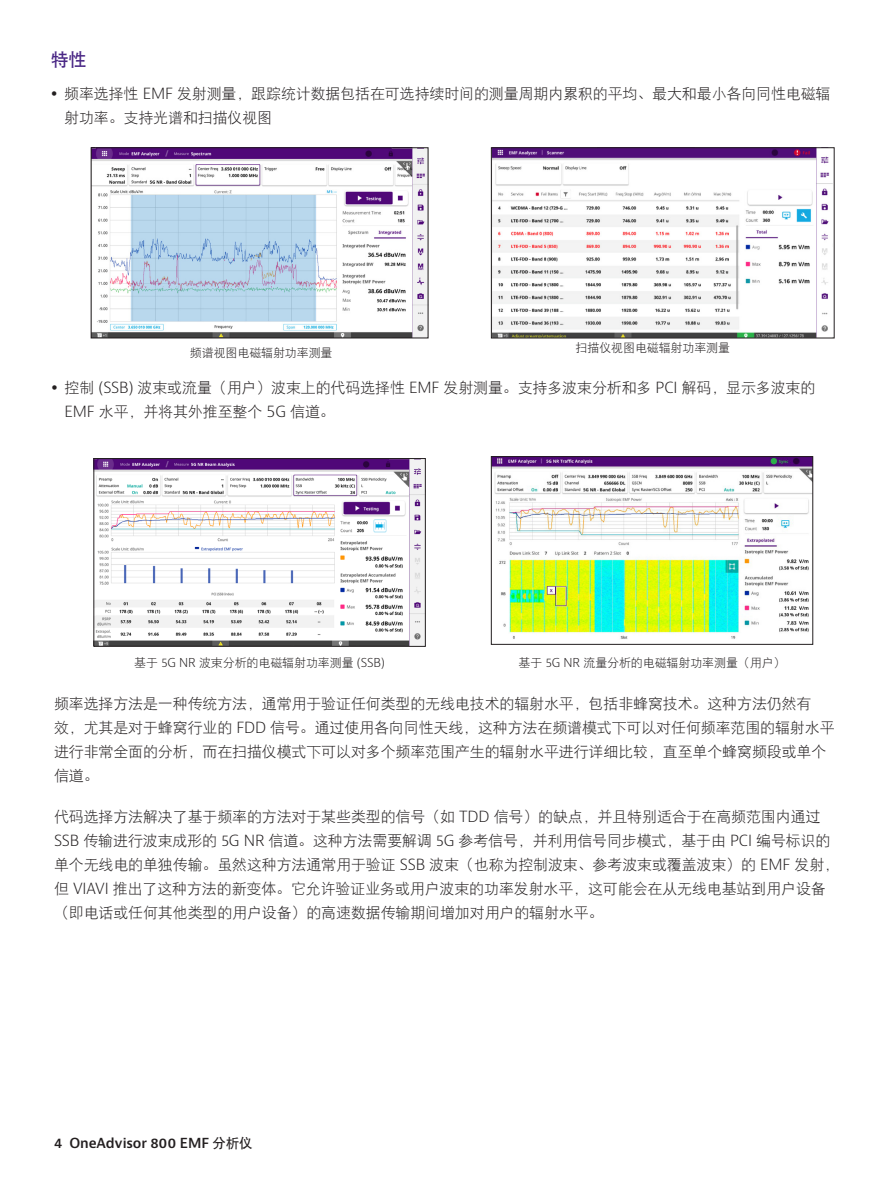
<style>
.page{position:relative;width:893px;height:1191px;background:#fff}
.page>*{position:absolute;margin:0;border:0;box-sizing:border-box;transform-origin:0 0}
.H2_Heading_Purple_12_16{font:18px "DFP Hei W7";color:#4a2785}
.P_10_16{font:15px/24px "DFP Hei W3";letter-spacing:-.01em;color:#231f20}
.t1{font:600 13.5px "Bernino Sans";letter-spacing:-.01em;color:#231f20}
.P_10_16-2{font:12px "DFP Hei W3";letter-spacing:-.01em;color:#231f20}
.s1{font-family:"Bernino Sans";font-weight:300}
.s2{font-family:"DFP Hei W7";font-weight:400}
</style>
<div class="page">
<img style="left:96px;top:460px;width:327px;height:184px">
<div style="left:94px;top:458px;width:331px;height:188px;border:1px solid #231f20"></div>
<img style="left:93px;top:149px;width:333px;height:187px">
<div style="left:91px;top:147px;width:337px;height:191px;border:1px solid #231f20"></div>
<img style="left:493px;top:458px;width:318px;height:181px">
<div style="left:491px;top:456px;width:322px;height:188px;border:1px solid #231f20"></div>
<img style="left:493px;top:149px;width:339px;height:187px">
<div style="left:491px;top:147px;width:343px;height:191px;border:1px solid #231f20"></div>
<p class="H2_Heading_Purple_12_16" style="left:51px;top:51px;width:37px">特性</p>
<p class="P_10_16" style="left:64px;top:81px;width:768px">频率选择性 <span class="s1">EMF</span> 发射测量，跟踪统计数据包括在可选持续时间的测量周期内累积的平均、最大和最小各向同性电磁辐射功率。支持光谱和扫描仪视图</p>
<p class="P_10_16-2" style="left:190px;top:347px;width:144px">频谱视图电磁辐射功率测量</p>
<p class="P_10_16-2" style="left:576px;top:342px;width:156px">扫描仪视图电磁辐射功率测量</p>
<p class="P_10_16" style="left:65px;top:376px;width:752px">控制 <span class="s1">(SSB)</span> 波束或流量（用户）波束上的代码选择性 <span class="s1">EMF</span> 发射测量。支持多波束分析和多 <span class="s1">PCI</span> 解码，显示多波束的<br><span class="s1">EMF</span> 水平，并将其外推至整个 <span class="s1">5G</span> 信道。</p>
<p class="P_10_16-2" style="left:519px;top:656px;width:268px">基于 <span class="s1">5G NR</span> 流量分析的电磁辐射功率测量（用户）</p>
<p class="P_10_16-2" style="left:134px;top:656px;width:252px">基于 <span class="s1">5G NR</span> 波束分析的电磁辐射功率测量 <span class="s1">(SSB)</span></p>
<p class="P_10_16" style="left:54px;top:691px;width:782px">频率选择方法是一种传统方法，通常用于验证任何类型的无线电技术的辐射水平，包括非蜂窝技术。这种方法仍然有<br>效，尤其是对于蜂窝行业的 <span class="s1">FDD</span> 信号。通过使用各向同性天线，这种方法在频谱模式下可以对任何频率范围的辐射水平进行非常全面的分析，而在扫描仪模式下可以对多个频率范围产生的辐射水平进行详细比较，直至单个蜂窝频段或单个信道。</p>
<p class="P_10_16" style="left:54px;top:804px;width:787px">代码选择方法解决了基于频率的方法对于某些类型的信号（如 <span class="s1">TDD</span> 信号）的缺点，并且特别适合于在高频范围内通过<span class="s1">SSB</span> 传输进行波束成形的 <span class="s1">5G NR</span> 信道。这种方法需要解调 <span class="s1">5G</span> 参考信号，并利用信号同步模式，基于由 <span class="s1">PCI</span> 编号标识的单个无线电的单独传输。虽然这种方法通常用于验证 <span class="s1">SSB</span> 波束（也称为控制波束、参考波束或覆盖波束）的 <span class="s1">EMF</span> 发射，但 <span class="s1">VIAVI</span> 推出了这种方法的新变体。它允许验证业务或用户波束的功率发射水平，这可能会在从无线电基站到用户设备（即电话或任何其他类型的用户设备）的高速数据传输期间增加对用户的辐射水平。</p>
<p class="t1" style="left:54px;top:1134px;width:200px">4 OneAdvisor 800 EMF <span class="s2">分析仪</span></p>
</div>
